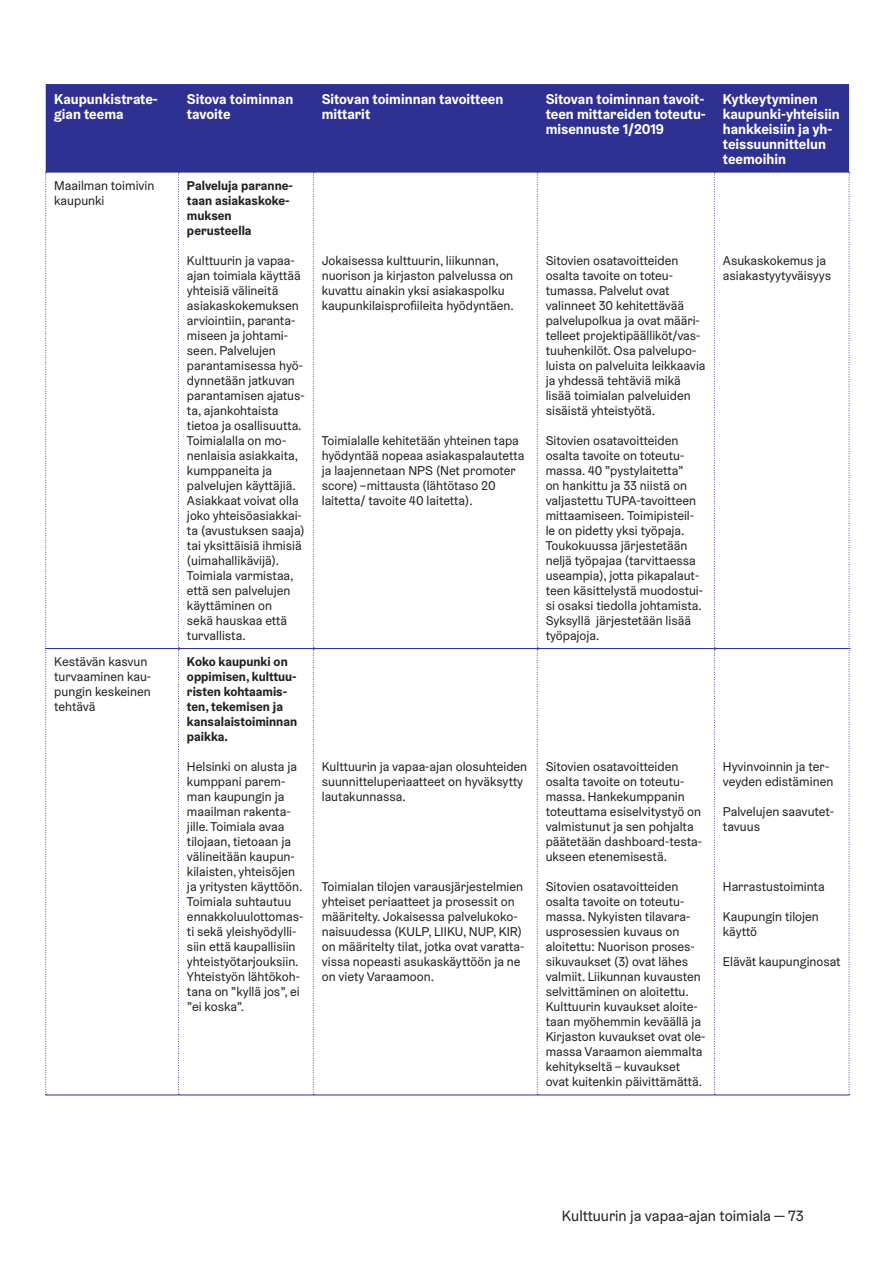
<style>
.page{position:relative;width:893px;height:1263px;background:#fff}
.page>*{position:absolute;margin:0;border:0;box-sizing:border-box;transform-origin:0 0}
.t1{font:15px "Helsinki Grotesk";color:#231f20}
.Tau_Ylärivi{font:700 14.25px/15px "Helsinki Grotesk";color:#fff}
.Tau_Perus{font:12.75px/15px "Helsinki Grotesk";color:#231f20}
.Tau_Perus_Oikea{font:12.75px/15px "Helsinki Grotesk";color:#231f20}
.Tau_Perus-2{font:700 12.75px/15px "Helsinki Grotesk";color:#231f20}
</style>
<div class="page">
<div style="left:46px;top:85px;width:803px;height:87px;background:#2e3092"></div>
<hr style="left:45px;top:172px;width:133px;height:1px;background:#2e3092">
<hr style="left:46px;top:648px;width:132px;height:1px;background:#2e3092">
<svg style="left:45px;top:172px;width:2px;height:922px"></svg>
<hr style="left:45px;top:1094px;width:133px;height:1px;background:#2e3092">
<hr style="left:178px;top:172px;width:135px;height:1px;background:#2e3092">
<hr style="left:313px;top:172px;width:224px;height:1px;background:#2e3092">
<hr style="left:537px;top:172px;width:177px;height:1px;background:#2e3092">
<hr style="left:714px;top:172px;width:135px;height:1px;background:#2e3092">
<hr style="left:178px;top:648px;width:135px;height:1px;background:#2e3092">
<svg style="left:178px;top:172px;width:1px;height:922px"></svg>
<hr style="left:313px;top:648px;width:224px;height:1px;background:#2e3092">
<svg style="left:313px;top:172px;width:1px;height:922px"></svg>
<hr style="left:537px;top:648px;width:177px;height:1px;background:#2e3092">
<svg style="left:537px;top:172px;width:1px;height:922px"></svg>
<hr style="left:714px;top:648px;width:135px;height:1px;background:#2e3092">
<svg style="left:714px;top:172px;width:1px;height:922px"></svg>
<svg style="left:849px;top:172px;width:1px;height:923px"></svg>
<hr style="left:178px;top:1094px;width:135px;height:1px;background:#2e3092">
<hr style="left:537px;top:84px;width:177px;height:1px;background:#2e3092">
<hr style="left:313px;top:1094px;width:224px;height:1px;background:#2e3092">
<hr style="left:537px;top:1094px;width:177px;height:1px;background:#2e3092">
<hr style="left:714px;top:1094px;width:135px;height:1px;background:#2e3092">
<hr style="left:714px;top:84px;width:135px;height:1px;background:#2e3092">
<hr style="left:46px;top:84px;width:132px;height:1px;background:#2e3092">
<hr style="left:178px;top:84px;width:135px;height:1px;background:#2e3092">
<hr style="left:313px;top:84px;width:224px;height:1px;background:#2e3092">
<p class="Tau_Ylärivi" style="left:54px;top:91px;width:105px">Kaupunkistrate&shy;gian teema</p>
<p class="Tau_Ylärivi" style="left:187px;top:91px;width:108px">Sitova toiminnan tavoite</p>
<p class="Tau_Ylärivi" style="left:322px;top:91px;width:183px">Sitovan toiminnan tavoitteen mittarit</p>
<p class="Tau_Ylärivi" style="left:546px;top:91px;width:162px;text-align:justify">Sitovan toiminnan tavoit&shy;teen mittareiden toteutu&shy;misennuste 1/2019</p>
<p class="Tau_Ylärivi" style="left:723px;top:91px;width:118px">Kytkeytyminen kaupunki-yhteisiin hankkeisiin ja yh&shy;teissuunnittelun teemoihin</p>
<p class="Tau_Perus" style="left:54px;top:178px;width:102px">Maailman toimivin kaupunki</p>
<p class="Tau_Perus-2" style="left:187px;top:178px;width:108px">Palveluja paranne&shy;taan asiakaskoke&shy;muksen</p>
<p class="Tau_Perus-2" style="left:187px;top:223px;width:66px">perusteella</p>
<p class="Tau_Perus" style="left:187px;top:253px;width:119px">Kulttuurin ja vapaa&shy;ajan toimiala käyttää yhteisiä välineitä asiakaskokemuksen arviointiin, paranta&shy;miseen ja johtami&shy;seen. Palvelujen parantamisessa hyö&shy;dynnetään jatkuvan parantamisen ajatus&shy;ta, ajankohtaista tietoa ja osallisuutta.<br>Toimialalla on mo&shy;nenlaisia asiakkaita, kumppaneita ja palvelujen käyttäjiä.<br>Asiakkaat voivat olla joko yhteisöasiakkai&shy;ta (avustuksen saaja) tai yksittäisiä ihmisiä (uimahallikävijä).<br>Toimiala varmistaa, että sen palvelujen käyttäminen on<br>sekä hauskaa että turvallista.</p>
<p class="Tau_Perus" style="left:322px;top:253px;width:194px">Jokaisessa kulttuurin, liikunnan, nuorison ja kirjaston palvelussa on kuvattu ainakin yksi asiakaspolku kaupunkilaisprofiileita hyödyntäen.</p>
<p class="Tau_Perus_Oikea" style="left:546px;top:253px;width:161px">Sitovien osatavoitteiden osalta tavoite on toteu&shy;tumassa. Palvelut ovat valinneet 30 kehitettävää palvelupolkua ja ovat määri&shy;telleet projektipäälliköt/vas&shy;tuuhenkilöt. Osa palvelupo&shy;luista on palveluita leikkaavia ja yhdessä tehtäviä mikä lisää toimialan palveluiden sisäistä yhteistyötä.</p>
<p class="Tau_Perus_Oikea" style="left:546px;top:433px;width:159px">Sitovien osatavoitteiden osalta tavoite on toteutu&shy;massa. 40 ”pystylaitetta”<br>on hankittu ja 33 niistä on valjastettu TUPA-tavoitteen mittaamiseen. Toimipisteil&shy;le on pidetty yksi työpaja.<br>Toukokuussa järjestetään neljä työpajaa (tarvittaessa useampia), jotta pikapalaut&shy;teen käsittelystä muodostui&shy;si osaksi tiedolla johtamista.<br>Syksyllä järjestetään lisää työpajoja.</p>
<p class="Tau_Perus_Oikea" style="left:723px;top:253px;width:110px">Asukaskokemus ja asiakastyytyväisyys</p>
<p class="Tau_Perus" style="left:322px;top:433px;width:204px">Toimialalle kehitetään yhteinen tapa hyödyntää nopeaa asiakaspalautetta ja laajennetaan NPS (Net promoter score) –mittausta (lähtötaso 20 laitetta/ tavoite 40 laitetta).</p>
<p class="Tau_Perus" style="left:54px;top:654px;width:98px">Kestävän kasvun turvaaminen kau&shy;pungin keskeinen tehtävä</p>
<p class="Tau_Perus-2" style="left:187px;top:654px;width:112px">Koko kaupunki on oppimisen, kulttuu&shy;risten kohtaamis&shy;ten, tekemisen ja kansalaistoiminnan paikka.</p>
<p class="Tau_Perus" style="left:187px;top:759px;width:118px">Helsinki on alusta ja kumppani parem&shy;man kaupungin ja maailman rakenta&shy;jille. Toimiala avaa tilojaan, tietoaan ja välineitään kaupun&shy;kilaisten, yhteisöjen ja yritysten käyttöön.<br>Toimiala suhtautuu ennakkoluulottomas&shy;ti sekä yleishyödylli&shy;siin että kaupallisiin yhteistyötarjouksiin.<br>Yhteistyön lähtökoh&shy;tana on ”kyllä jos”, ei ”ei koska”.</p>
<p class="Tau_Perus" style="left:322px;top:759px;width:207px">Kulttuurin ja vapaa-ajan olosuhteiden suunnitteluperiaatteet on hyväksytty lautakunnassa.</p>
<p class="Tau_Perus" style="left:322px;top:879px;width:204px">Toimialan tilojen varausjärjestelmien yhteiset periaatteet ja prosessit on määritelty. Jokaisessa palvelukoko&shy;naisuudessa (KULP, LIIKU, NUP, KIR) on määritelty tilat, jotka ovat varatta&shy;vissa nopeasti asukaskäyttöön ja ne on viety Varaamoon.</p>
<p class="Tau_Perus_Oikea" style="left:546px;top:759px;width:158px">Sitovien osatavoitteiden osalta tavoite on toteutu&shy;massa. Hankekumppanin toteuttama esiselvitystyö on valmistunut ja sen pohjalta päätetään dashboard-testa&shy;ukseen etenemisestä.</p>
<p class="Tau_Perus_Oikea" style="left:546px;top:879px;width:161px">Sitovien osatavoitteiden osalta tavoite on toteutu&shy;massa. Nykyisten tilavara&shy;usprosessien kuvaus on aloitettu: Nuorison proses&shy;sikuvaukset (3) ovat lähes valmiit. Liikunnan kuvausten selvittäminen on aloitettu.<br>Kulttuurin kuvaukset aloite&shy;taan myöhemmin keväällä ja<br>Kirjaston kuvaukset ovat ole&shy;massa Varaamon aiemmalta kehitykseltä – kuvaukset ovat kuitenkin päivittämättä.</p>
<p class="Tau_Perus_Oikea" style="left:723px;top:759px;width:112px">Hyvinvoinnin ja ter&shy;veyden edistäminen</p>
<p class="Tau_Perus_Oikea" style="left:723px;top:804px;width:113px">Palvelujen saavutet&shy;tavuus</p>
<p class="Tau_Perus_Oikea" style="left:723px;top:879px;width:103px">Harrastustoiminta</p>
<p class="Tau_Perus_Oikea" style="left:723px;top:909px;width:97px">Kaupungin tilojen käyttö</p>
<p class="Tau_Perus_Oikea" style="left:723px;top:954px;width:119px">Elävät kaupunginosat</p>
<p class="t1" style="left:562px;top:1206px;width:243px">Kulttuurin ja vapaa-ajan toimiala — 73</p>
</div>
